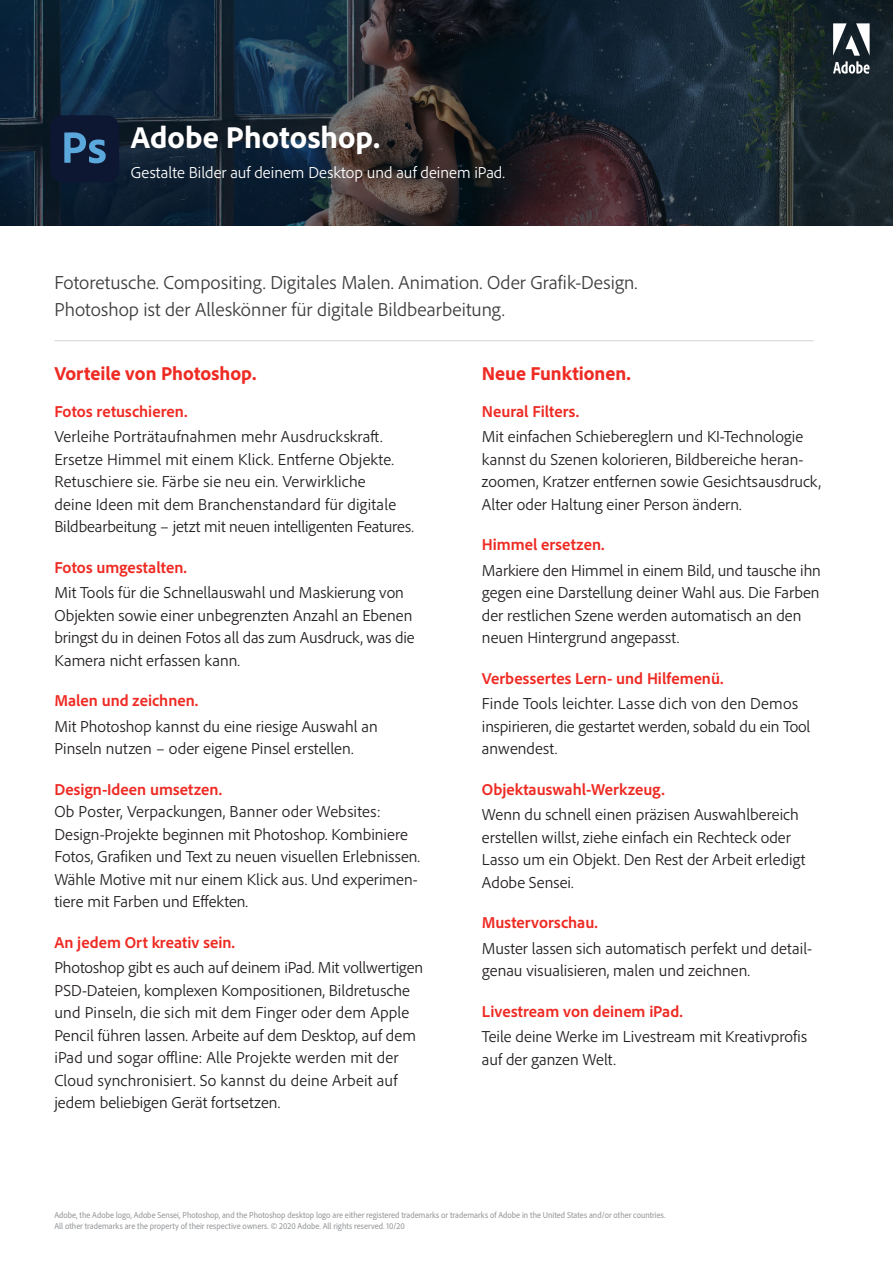
<style>
.page{position:relative;width:893px;height:1263px;background:#fff}
.page>*{position:absolute;margin:0;border:0;box-sizing:border-box;transform-origin:0 0}
.t1{font:800 31.5px "Adobe Clean";color:#fff}
.t2{font:300 19.5px/27px "Adobe Clean";color:#3e3e3f}
.t3{font:800 19.5px "Adobe Clean";color:#ee2a23}
.t4{font:300 16.5px/22.5px "Adobe Clean";letter-spacing:.005em;color:#231f20}
.t5{font:700 16.5px "Adobe Clean";color:#ee2a23}
.t6{font:300 16.5px "Adobe Clean";color:#fff}
.t7{font:semi-condensed 9px/10.8px "Adobe Clean";color:#939598}
</style>
<div class="page">
<img style="left:0;top:0;width:893px;height:225px">
<div style="left:50px;top:115px;width:69px;height:67px;background:#0e1731;border-radius:12px"></div>
<svg style="left:64px;top:132px;width:42px;height:31px"></svg>
<hr style="left:54px;top:340px;width:759px;height:1px;background:#d1d2d4">
<svg style="left:833px;top:23px;width:37px;height:51px"></svg>
<h1 class="t1" style="left:131px;top:117px;width:251px">Adobe Photoshop.</h1>
<p class="t6" style="left:131px;top:162px;width:376px">Gestalte Bilder auf deinem Desktop und auf deinem iPad.</p>
<p class="t2" style="left:54px;top:268px;width:585px">Fotoretusche. Compositing. Digitales Malen. Animation. Oder Grafik-Design.<br>Photoshop ist der Alleskönner für digitale Bildbearbeitung.</p>
<p class="t3" style="left:54px;top:361px;width:204px">Vorteile von Photoshop.</p>
<p class="t3" style="left:482px;top:361px;width:150px">Neue Funktionen.</p>
<p class="t5" style="left:54px;top:400px;width:135px">Fotos retuschieren.</p>
<p class="t4" style="left:54px;top:425px;width:361px">Verleihe Porträtaufnahmen mehr Ausdruckskraft.<br>Ersetze Himmel mit einem Klick. Entferne Objekte.<br>Retuschiere sie. Färbe sie neu ein. Verwirkliche<br>deine Ideen mit dem Branchenstandard für digitale Bildbearbeitung – jetzt mit neuen intelligenten Features.</p>
<p class="t5" style="left:54px;top:556px;width:134px">Fotos umgestalten.</p>
<p class="t4" style="left:54px;top:581px;width:362px">Mit Tools für die Schnellauswahl und Maskierung von Objekten sowie einer unbegrenzten Anzahl an Ebenen bringst du in deinen Fotos all das zum Ausdruck, was die Kamera nicht erfassen kann.</p>
<p class="t5" style="left:54px;top:690px;width:145px">Malen und zeichnen.</p>
<p class="t4" style="left:54px;top:714px;width:325px">Mit Photoshop kannst du eine riesige Auswahl an<br>Pinseln nutzen – oder eigene Pinsel erstellen.</p>
<p class="t5" style="left:54px;top:778px;width:169px">Design-Ideen umsetzen.</p>
<p class="t4" style="left:54px;top:800px;width:367px">Ob Poster, Verpackungen, Banner oder Websites:<br>Design-Projekte beginnen mit Photoshop. Kombiniere Fotos, Grafiken und Text zu neuen visuellen Erlebnissen.<br>Wähle Motive mit nur einem Klick aus. Und experimen&shy;tiere mit Farben und Effekten.</p>
<p class="t5" style="left:54px;top:931px;width:182px">An jedem Ort kreativ sein.</p>
<p class="t4" style="left:54px;top:956px;width:370px">Photoshop gibt es auch auf deinem iPad. Mit vollwertigen PSD-Dateien, komplexen Kompositionen, Bildretusche und Pinseln, die sich mit dem Finger oder dem Apple Pencil führen lassen. Arbeite auf dem Desktop, auf dem iPad und sogar offline: Alle Projekte werden mit der Cloud synchronisiert. So kannst du deine Arbeit auf jedem beliebigen Gerät fortsetzen.</p>
<p class="t5" style="left:482px;top:400px;width:99px">Neural Filters.</p>
<p class="t4" style="left:482px;top:425px;width:341px">Mit einfachen Schiebereglern und KI-Technologie kannst du Szenen kolorieren, Bildbereiche heran&shy;zoomen, Kratzer entfernen sowie Gesichtsausdruck, Alter oder Haltung einer Person ändern.</p>
<p class="t5" style="left:482px;top:534px;width:124px">Himmel ersetzen.</p>
<p class="t4" style="left:482px;top:558px;width:340px">Markiere den Himmel in einem Bild, und tausche ihn gegen eine Darstellung deiner Wahl aus. Die Farben der restlichen Szene werden automatisch an den neuen Hintergrund angepasst.</p>
<p class="t5" style="left:482px;top:667px;width:243px">Verbessertes Lern- und Hilfemenü.</p>
<p class="t4" style="left:482px;top:692px;width:330px">Finde Tools leichter. Lasse dich von den Demos inspirieren, die gestartet werden, sobald du ein Tool anwendest.</p>
<p class="t5" style="left:482px;top:778px;width:184px">Objektauswahl-Werkzeug.</p>
<p class="t4" style="left:482px;top:803px;width:325px">Wenn du schnell einen präzisen Auswahlbereich erstellen willst, ziehe einfach ein Rechteck oder Lasso um ein Objekt. Den Rest der Arbeit erledigt Adobe Sensei.</p>
<p class="t5" style="left:482px;top:912px;width:117px">Mustervorschau.</p>
<p class="t4" style="left:482px;top:936px;width:332px">Muster lassen sich automatisch perfekt und detail&shy;genau visualisieren, malen und zeichnen.</p>
<p class="t5" style="left:482px;top:1000px;width:202px">Livestream von deinem iPad.</p>
<p class="t4" style="left:482px;top:1025px;width:327px">Teile deine Werke im Livestream mit Kreativprofis auf der ganzen Welt.</p>
<p class="t7" style="left:54px;top:1209px;width:613px">Adobe, the Adobe logo, Adobe Sensei, Photoshop, and the Photoshop desktop logo are either registered trademarks or trademarks of Adobe in the United States and/or other countries.<br>All other trademarks are the property of their respective owners. © 2020 Adobe. All rights reserved. 10/20</p>
</div>
